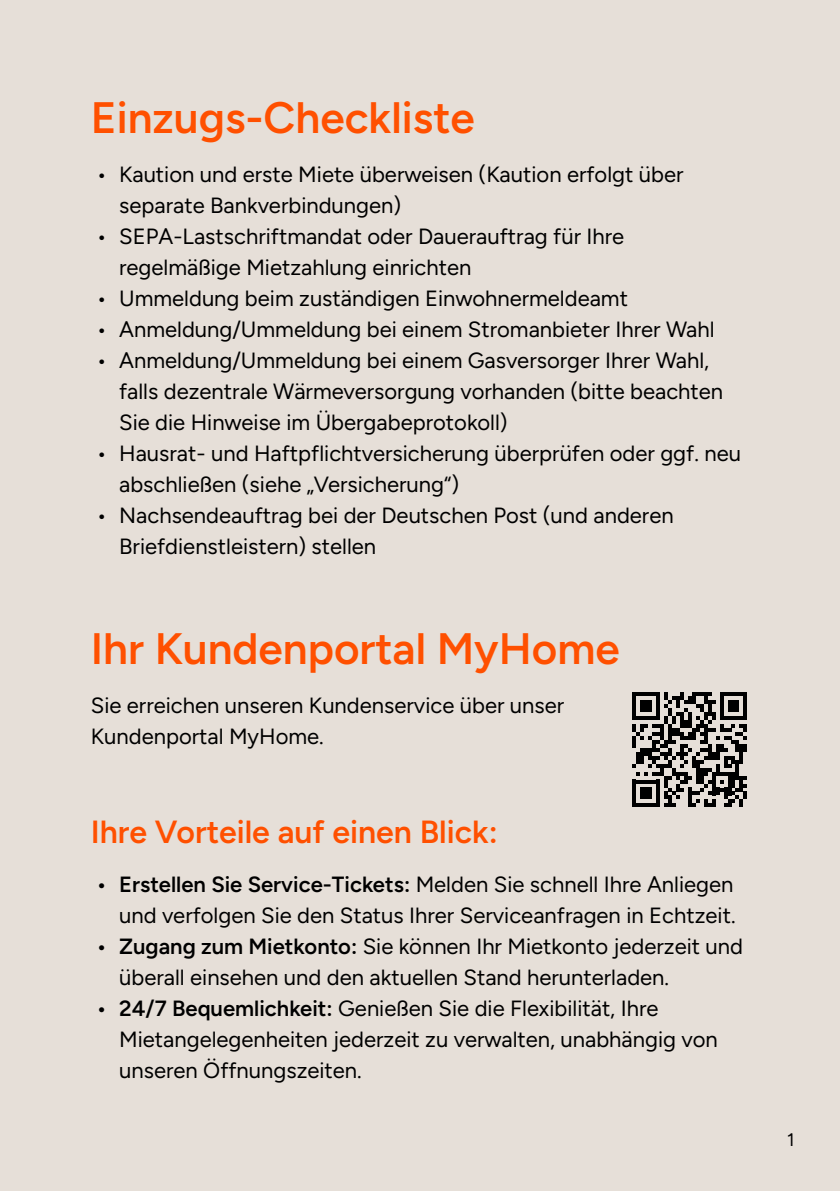
<style>
.page{position:relative;width:840px;height:1191px;background:#fff}
.page>*{position:absolute;margin:0;border:0;box-sizing:border-box;transform-origin:0 0}
.t1{font:600 44px "Figtree";color:#ff5000}
.t2{font:600 32px "Figtree";color:#ff5000}
.t3{font:22px/31px "Figtree";color:#000}
.t4{font:18px "Figtree";color:#000}
.s1{font-weight:600}
</style>
<div class="page">
<div style="left:0;top:0;width:839px;height:1191px;background:#e6dfd8"></div>
<svg style="left:632px;top:692px;width:115px;height:115px"></svg>
<h1 class="t1" style="left:91px;top:91px;width:385px">Einzugs-Checkliste</h1>
<p class="t3" style="left:119px;top:159px;width:565px;text-indent:-23px">• Kaution und erste Miete überweisen (Kaution erfolgt über separate Bankverbindungen)</p>
<p class="t3" style="left:119px;top:221px;width:506px;text-indent:-23px">• SEPA-Lastschriftmandat oder Dauerauftrag für Ihre regelmäßige Mietzahlung einrichten</p>
<p class="t3" style="left:96px;top:283px;width:532px">• Ummeldung beim zuständigen Einwohnermeldeamt</p>
<p class="t3" style="left:96px;top:314px;width:619px">• Anmeldung/Ummeldung bei einem Stromanbieter Ihrer Wahl</p>
<p class="t3" style="left:119px;top:345px;width:605px;text-indent:-23px">• Anmeldung/Ummeldung bei einem Gasversorger Ihrer Wahl, falls dezentrale Wärmeversorgung vorhanden (bitte beachten<br>Sie die Hinweise im Übergabeprotokoll)</p>
<p class="t3" style="left:119px;top:438px;width:623px;text-indent:-23px">• Hausrat- und Haftpflichtversicherung überprüfen oder ggf. neu abschließen (siehe „Versicherung“)</p>
<p class="t3" style="left:119px;top:500px;width:555px;text-indent:-23px">• Nachsendeauftrag bei der Deutschen Post (und anderen<br>Briefdienstleistern) stellen</p>
<h1 class="t1" style="left:91px;top:622px;width:530px">Ihr Kundenportal MyHome</h1>
<p class="t3" style="left:91px;top:690px;width:474px">Sie erreichen unseren Kundenservice über unser<br>Kundenportal MyHome.</p>
<h2 class="t2" style="left:91px;top:812px;width:408px">Ihre Vorteile auf einen Blick:</h2>
<p class="t3" style="left:96px;top:868px;width:640px;text-align:right"><span class="s1">• Erstellen Sie Service-Tickets:</span> Melden Sie schnell Ihre Anliegen und verfolgen Sie den Status Ihrer Serviceanfragen in Echtzeit.</p>
<p class="t3" style="left:119px;top:930px;width:625px;text-indent:-23px"><span class="s1">• Zugang zum Mietkonto:</span> Sie können Ihr Mietkonto jederzeit und überall einsehen und den aktuellen Stand herunterladen.</p>
<p class="t3" style="left:119px;top:992px;width:599px;text-indent:-23px"><span class="s1">• 24/7 Bequemlichkeit:</span> Genießen Sie die Flexibilität, Ihre<br>Mietangelegenheiten jederzeit zu verwalten, unabhängig von unseren Öffnungszeiten.</p>
<p class="t4" style="left:786px;top:1129px;width:9px">1</p>
</div>
